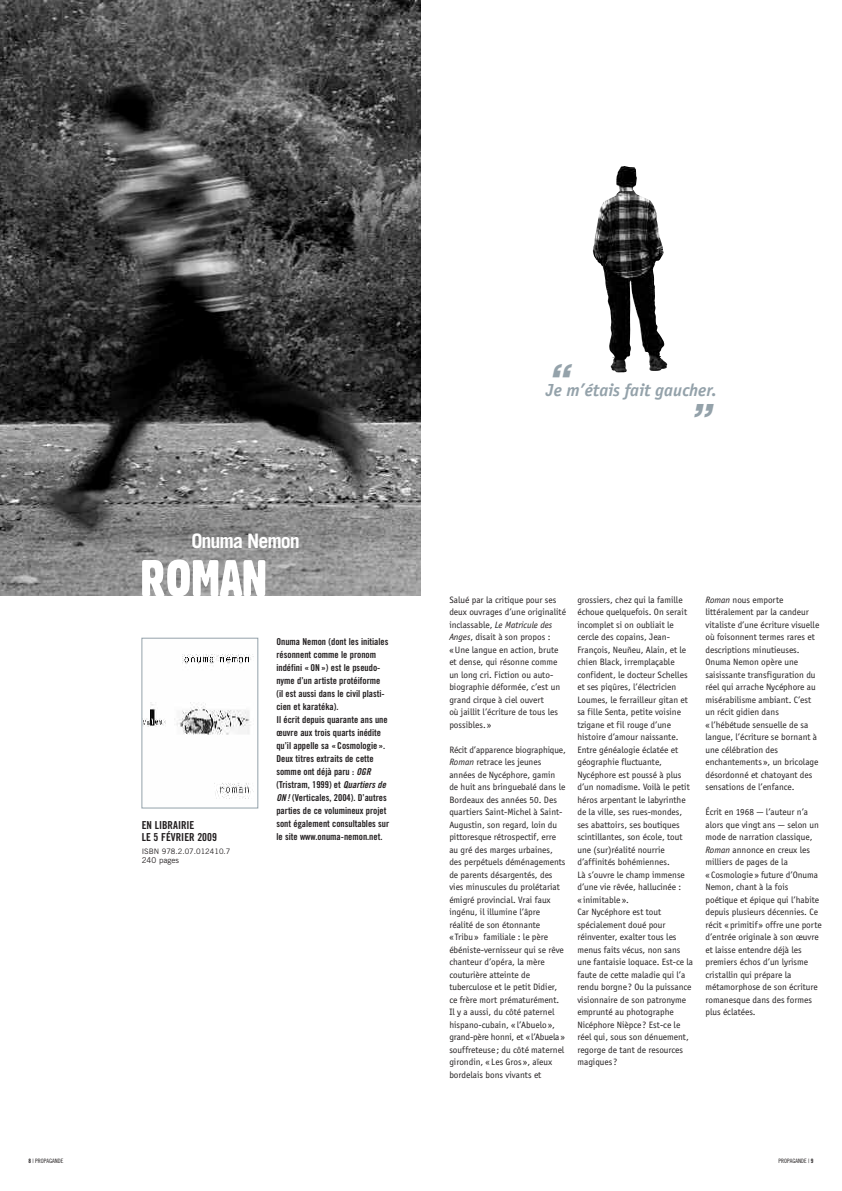
<style>
.page{position:relative;width:842px;height:1191px;background:#fff}
.page>*{position:absolute;margin:0;border:0;box-sizing:border-box;transform-origin:0 0}
.t1{font:50px "Gothic 821 Condensed BT";color:#fff}
.t2{font:italic 40px "Chicago";color:#94a2aa}
.t3{font:700 20px "Trade Gothic";letter-spacing:-.05em;color:#fff}
.t4{font:italic 700 18px "Officina Sans";color:#94a2aa}
.t5{font:11px/12px "Trade Gothic Bold Cond Twenty";color:#231f20}
.t6{font:9.5px/12.5px "Officina Sans";color:#231f20}
.t7{font:9.5px/13px "Trade Gothic Bold Cond Twenty";color:#231f20}
.t8{font:8px "Trade Gothic";color:#231f20}
.t9{font:7.5px "Trade Gothic";color:#231f20}
.t10{font:6px "Trade Gothic Cond Eighteen";color:#231f20}
.s1{font-family:"Trade Gothic Bold Cond Twenty Obl"}
.s2{font-style:italic}
.s3{font-family:"Trade Gothic Bold Cond Twenty"}
</style>
<div class="page">
<img style="left:0;top:0;width:421px;height:595px">
<img style="left:144px;top:654px;width:110px;height:145px">
<div style="left:142px;top:638px;width:116px;height:170px;border:1px solid #94a2aa"></div>
<img style="left:628px;top:167px;width:39px;height:204px">
<h3 class="t3" style="left:191px;top:534px;width:110px">Onuma Nemon</h3>
<h1 class="t1" style="left:140px;top:560px;width:128px">ROMAN</h1>
<p class="t5" style="left:142px;top:820px;width:77px">EN LIBRAIRIE<br>LE 5 FÉVRIER 2009</p>
<p class="t9" style="left:142px;top:848px;width:90px">ISBN 978.2.07.012410.7</p>
<p class="t8" style="left:142px;top:857px;width:39px">240 pages</p>
<p class="t7" style="left:276px;top:636px;width:114px">Onuma Nemon (dont les initiales résonnent comme le pronom indéfini « ON ») est le pseudo&shy;nyme d’un artiste protéiforme (il est aussi dans le civil plasti&shy;cien et karatéka).<br>Il écrit depuis quarante ans une œuvre aux trois quarts inédite qu’il appelle sa «Cosmologie».<br>Deux titres extraits de cette somme ont déjà paru : <span class="s1">OGR </span>(Tristram, 1999) et <span class="s1">Quartiers de<br>ON !</span> (Verticales, 2004). D’autres parties de ce volumineux projet sont également consultables sur le site www.onuma-nemon.net.</p>
<h2 class="t2" style="left:546px;top:357px;width:39px">“</h2>
<h3 class="t4" style="left:546px;top:379px;width:172px">Je m’étais fait gaucher.</h3>
<h2 class="t2" style="left:688px;top:397px;width:39px">”</h2>
<p class="t6" style="left:449px;top:593px;width:118px">Salué par la critique pour ses deux ouvrages d’une originalité inclassable, <span class="s2">Le Matricule des<br>Anges</span>, disait à son propos :<br>« Une langue en action, brute et dense, qui résonne comme un long cri. Fiction ou auto&shy;biographie déformée, c’est un grand cirque à ciel ouvert<br>où jaillit l’écriture de tous les possibles. »</p>
<p class="t6" style="left:449px;top:743px;width:118px">Récit d’apparence biographique,<br><span class="s2">Roman</span> retrace les jeunes années de Nycéphore, gamin de huit ans bringuebalé dans le<br>Bordeaux des années 50. Des quartiers Saint-Michel à Saint-<br>Augustin, son regard, loin du pittoresque rétrospectif, erre au gré des marges urbaines, des perpétuels déménagements de parents désargentés, des vies minuscules du prolétariat émigré provincial. Vrai faux ingénu, il illumine l’âpre réalité de son étonnante<br>« Tribu » familiale : le père ébéniste-vernisseur qui se rêve chanteur d’opéra, la mère couturière atteinte de tuberculose et le petit Didier, ce frère mort prématurément.<br>Il y a aussi, du côté paternel hispano-cubain, « l’Abuelo », grand-père honni, et «l’Abuela» souffreteuse ; du côté maternel girondin, « Les Gros », aïeux bordelais bons vivants et</p>
<p class="t6" style="left:577px;top:593px;width:117px">grossiers, chez qui la famille échoue quelquefois. On serait incomplet si on oubliait le cercle des copains, Jean-<br>François, Neuñeu, Alain, et le chien Black, irremplaçable confident, le docteur Schelles et ses piqûres, l’électricien<br>Loumes, le ferrailleur gitan et sa fille Senta, petite voisine tzigane et fil rouge d’une histoire d’amour naissante.<br>Entre généalogie éclatée et géographie fluctuante,<br>Nycéphore est poussé à plus d’un nomadisme. Voilà le petit héros arpentant le labyrinthe de la ville, ses rues-mondes, ses abattoirs, ses boutiques scintillantes, son école, tout une (sur)réalité nourrie d’affinités bohémiennes.<br>Là s’ouvre le champ immense d’une vie rêvée, hallucinée :<br>« inimitable ».<br>Car Nycéphore est tout spécialement doué pour réinventer, exalter tous les menus faits vécus, non sans une fantaisie loquace. Est-ce la faute de cette maladie qui l’a rendu borgne ? Ou la puissance visionnaire de son patronyme emprunté au photographe<br>Nicéphore Nièpce ? Est-ce le réel qui, sous son dénuement, regorge de tant de resources magiques ?</p>
<p class="t6" style="left:705px;top:593px;width:115px"><span class="s2">Roman</span> nous emporte littéralement par la candeur vitaliste d’une écriture visuelle où foisonnent termes rares et descriptions minutieuses.<br>Onuma Nemon opère une saisissante transfiguration du réel qui arrache Nycéphore au misérabilisme ambiant. C’est un récit gidien dans<br>« l’hébétude sensuelle de sa langue, l’écriture se bornant à une célébration des enchantements », un bricolage désordonné et chatoyant des sensations de l’enfance.</p>
<p class="t6" style="left:705px;top:805px;width:118px">Écrit en 1968 — l’auteur n’a alors que vingt ans — selon un mode de narration classique,<br><span class="s2">Roman</span> annonce en creux les milliers de pages de la<br>« Cosmologie » future d’Onuma<br>Nemon, chant à la fois poétique et épique qui l’habite depuis plusieurs décennies. Ce récit « primitif » offre une porte d’entrée originale à son œuvre et laisse entendre déjà les premiers échos d’un lyrisme cristallin qui prépare la métamorphose de son écriture romanesque dans des formes plus éclatées.</p>
<p class="t10" style="left:28px;top:1158px;width:37px"><span class="s3">8</span> | PROPAGANDE</p>
<p class="t10" style="left:778px;top:1158px;width:37px">PROPAGANDE | <span class="s3">9</span></p>
</div>
